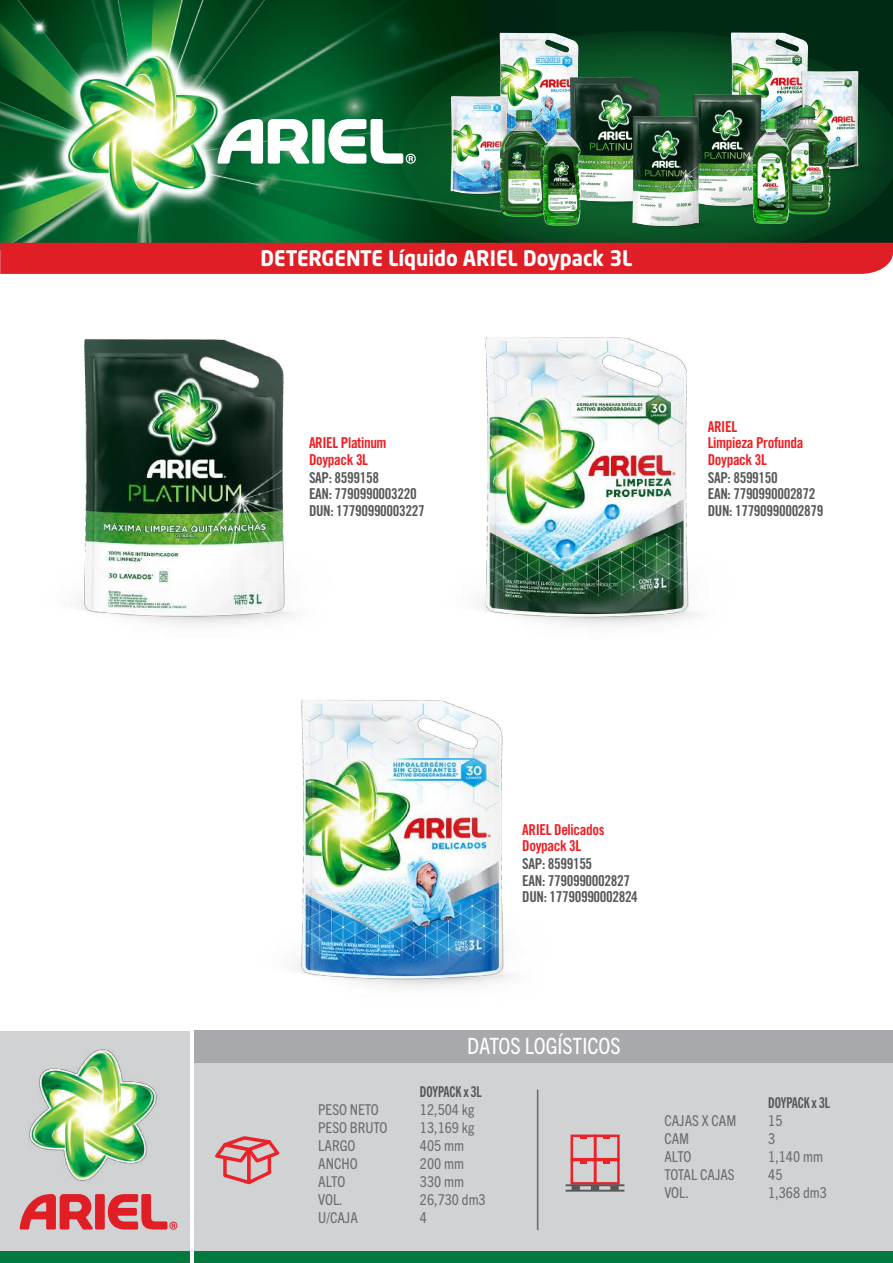
<style>
.page{position:relative;width:893px;height:1263px;background:#fff}
.page>*{position:absolute;margin:0;border:0;box-sizing:border-box;transform-origin:0 0}
.t1{font:condensed 22.5px "Trade Gothic Next LT Pro";color:#fff}
.t2{font:700 21.15px "Neo Sans W1 G";color:#fff;scale:.94 1}
.t3{font:15px/16.5px "Trade Gothic Bold Cond Twenty";letter-spacing:-.025em;color:#57585a}
.t4{font:condensed 15px/18px "Trade Gothic Next LT Pro";color:#6c6d70}
.t5{font:15px/16.5px "Trade Gothic Bold Cond Twenty";letter-spacing:-.025em;color:#ee1d23}
.t6{font:15px "Trade Gothic Next LT Pro Bd Cm";color:#57585a}
</style>
<div class="page">
<div style="left:0;top:1031px;width:189px;height:220px;background:#d1d2d4"></div>
<svg style="left:20px;top:1197px;width:157px;height:32px"></svg>
<img style="left:28px;top:1049px;width:129px;height:148px">
<div style="left:0;top:1251px;width:189px;height:12px;background:#027940"></div>
<div style="left:195px;top:1030px;width:698px;height:233px;background:#d1d2d4"></div>
<div style="left:195px;top:1251px;width:698px;height:12px;background:#027940"></div>
<div style="left:195px;top:1030px;width:698px;height:32px;background:#a8a9ad"></div>
<hr style="left:537px;top:1090px;width:1px;height:140px;background:#6c6d70">
<img style="left:77px;top:338px;width:217px;height:288px">
<img style="left:294px;top:700px;width:217px;height:288px">
<img style="left:481px;top:337px;width:216px;height:289px">
<img style="left:0;top:0;width:477px;height:243px">
<div style="left:502px;top:0;width:391px;height:250px;background:#012a15"></div>
<div style="left:477px;top:0;width:80px;height:43px;background:#002413"></div>
<svg style="left:398px;top:31px;width:495px;height:212px"></svg>
<img style="left:43px;top:32px;width:200px;height:201px">
<svg style="left:217px;top:118px;width:199px;height:46px"></svg>
<img style="left:474px;top:25px;width:128px;height:80px">
<img style="left:421px;top:86px;width:114px;height:115px">
<img style="left:707px;top:31px;width:124px;height:52px">
<img style="left:541px;top:67px;width:145px;height:44px">
<img style="left:773px;top:62px;width:114px;height:114px">
<img style="left:661px;top:83px;width:130px;height:33px">
<img style="left:601px;top:106px;width:128px;height:127px">
<img style="left:751px;top:104px;width:112px;height:111px">
<img style="left:716px;top:116px;width:111px;height:111px">
<img style="left:467px;top:105px;width:115px;height:115px">
<img style="left:502px;top:111px;width:121px;height:121px">
<div style="left:0;top:243px;width:893px;height:31px;background:#df1f25"></div>
<svg style="left:215px;top:1136px;width:65px;height:49px"></svg>
<div style="left:570px;top:1134px;width:26px;height:26px;border:3px solid #ec222b"></div>
<svg style="left:580px;top:1136px;width:7px;height:3px"></svg>
<div style="left:594px;top:1134px;width:26px;height:26px;border:3px solid #ec222b"></div>
<svg style="left:604px;top:1136px;width:6px;height:3px"></svg>
<div style="left:570px;top:1159px;width:26px;height:26px;border:3px solid #ec222b"></div>
<svg style="left:580px;top:1160px;width:7px;height:3px"></svg>
<div style="left:594px;top:1159px;width:26px;height:26px;border:3px solid #ec222b"></div>
<svg style="left:604px;top:1160px;width:6px;height:3px"></svg>
<svg style="left:566px;top:1184px;width:58px;height:7px"></svg>
<h2 class="t2" style="left:261px;top:245px;width:397px">DETERGENTE Líquido ARIEL Doypack 3L</h2>
<p class="t5" style="left:309px;top:435px;width:79px">ARIEL Platinum<br>Doypack 3L</p>
<p class="t3" style="left:309px;top:469px;width:117px">SAP: 8599158<br>EAN: 7790990003220<br>DUN: 17790990003227</p>
<p class="t5" style="left:708px;top:418px;width:97px">ARIEL<br>Limpieza Profunda<br>Doypack 3L</p>
<p class="t3" style="left:708px;top:469px;width:117px">SAP: 8599150<br>EAN: 7790990002872<br>DUN: 17790990002879</p>
<p class="t5" style="left:522px;top:821px;width:84px">ARIEL Delicados<br>Doypack 3L</p>
<p class="t3" style="left:522px;top:856px;width:117px">SAP: 8599155<br>EAN: 7790990002827<br>DUN: 17790990002824</p>
<h1 class="t1" style="left:467px;top:1030px;width:155px">DATOS LOGÍSTICOS</h1>
<p class="t4" style="left:318px;top:1099px;width:71px">PESO NETO<br>PESO BRUTO<br>LARGO<br>ANCHO<br>ALTO<br>VOL.<br>U/CAJA</p>
<p class="t6" style="left:420px;top:1081px;width:63px">DOYPACK x 3L</p>
<p class="t4" style="left:420px;top:1099px;width:67px">12,504 kg<br>13,169 kg<br>405 mm<br>200 mm<br>330 mm<br>26,730 dm3<br>4</p>
<p class="t4" style="left:664px;top:1110px;width:73px">CAJAS X CAM<br>CAM<br>ALTO<br>TOTAL CAJAS<br>VOL.</p>
<p class="t6" style="left:768px;top:1092px;width:63px">DOYPACK x 3L</p>
<p class="t4" style="left:768px;top:1110px;width:60px">15<br>3<br>1,140 mm<br>45<br>1,368 dm3</p>
</div>
